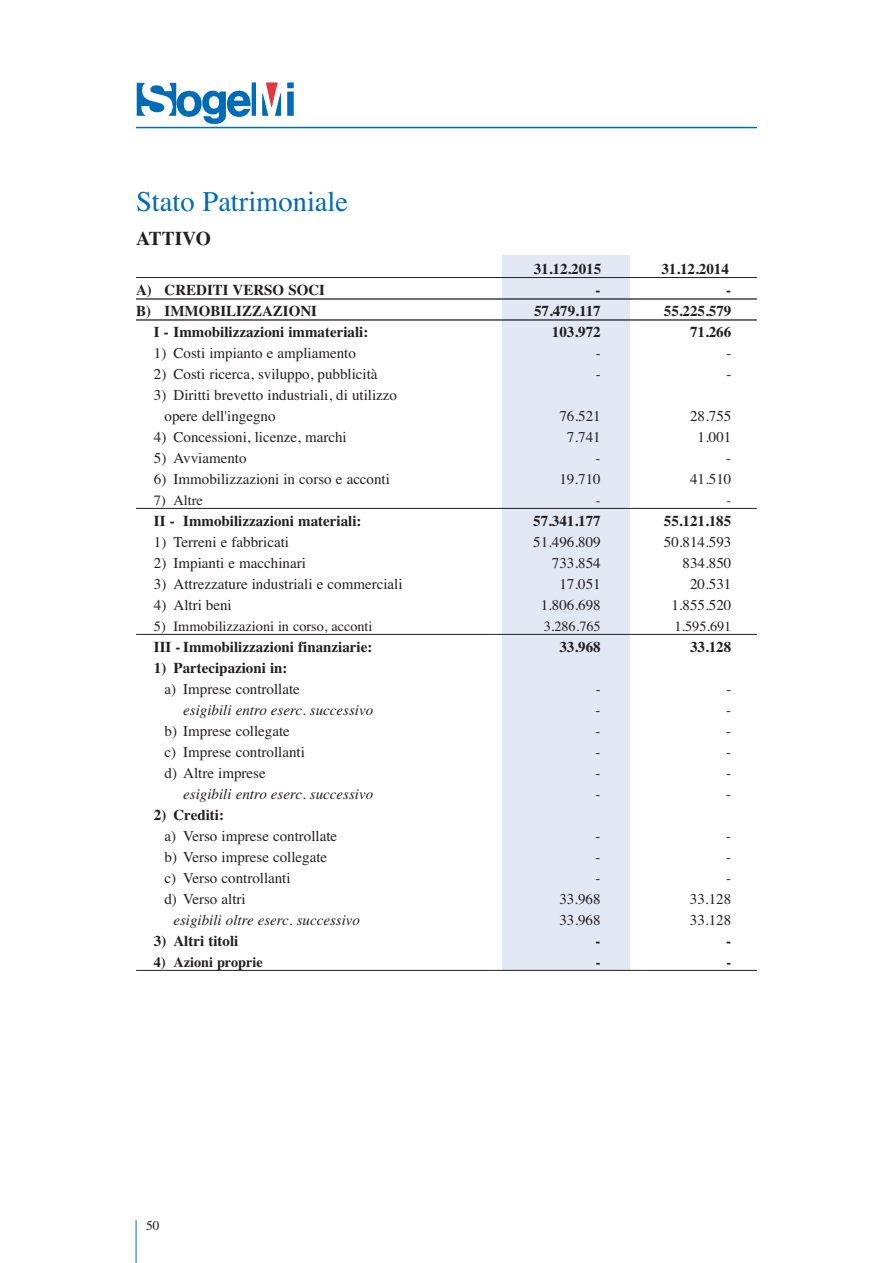
<style>
.page{position:relative;width:894px;height:1263px;background:#fff}
.page>*{position:absolute;margin:0;border:0;box-sizing:border-box;transform-origin:0 0}
.t1{font:28.5px "Times";color:#006bb6}
.t2{font:700 19.5px "Times";color:#231f20}
.t3{font:15px/21px "Times";color:#231f20}
.t4{font:700 15px "Times";color:#231f20}
.t5{font:italic 15px "Times";color:#231f20}
.t6{font:14.25px "Times";color:#231f20}
.t7{font:700 14.25px "Times";color:#231f20}
.t8{font:13.5px "Times";color:#231f20}
</style>
<div class="page">
<img style="left:136px;top:82px;width:20px;height:34px">
<img style="left:156px;top:82px;width:138px;height:43px">
<hr style="left:136px;top:127px;width:621px;height:1px;background:#006bb6">
<hr style="left:136px;top:1220px;width:1px;height:43px;background:#006bb6">
<div style="left:502px;top:255px;width:127px;height:715px;background:#e2e9f5"></div>
<hr style="left:136px;top:277px;width:621px;height:1px;background:#231f20">
<hr style="left:136px;top:298px;width:621px;height:2px;background:#231f20">
<hr style="left:136px;top:319px;width:621px;height:2px;background:#231f20">
<hr style="left:136px;top:508px;width:621px;height:1px;background:#231f20">
<hr style="left:136px;top:634px;width:621px;height:1px;background:#231f20">
<hr style="left:136px;top:970px;width:621px;height:1px;background:#231f20">
<h1 class="t1" style="left:136px;top:191px;width:214px">Stato Patrimoniale</h1>
<h2 class="t2" style="left:136px;top:231px;width:77px">ATTIVO</h2>
<p class="t4" style="left:534px;top:264px;width:69px">31.12.2015</p>
<p class="t4" style="left:661px;top:264px;width:69px">31.12.2014</p>
<p class="t4" style="left:136px;top:285px;width:190px">A) CREDITI VERSO SOCI</p>
<p class="t4" style="left:596px;top:285px;width:6px">-</p>
<p class="t4" style="left:726px;top:285px;width:6px">-</p>
<p class="t4" style="left:136px;top:306px;width:183px">B) IMMOBILIZZAZIONI</p>
<p class="t4" style="left:534px;top:306px;width:68px">57.479.117</p>
<p class="t4" style="left:664px;top:306px;width:69px">55.225.579</p>
<p class="t4" style="left:154px;top:327px;width:216px">I - Immobilizzazioni immateriali:</p>
<p class="t4" style="left:552px;top:327px;width:50px">103.972</p>
<p class="t4" style="left:690px;top:327px;width:43px">71.266</p>
<p class="t3" style="left:154px;top:344px;width:203px">1) Costi impianto e ampliamento</p>
<p class="t3" style="left:596px;top:344px;width:6px">-</p>
<p class="t3" style="left:726px;top:344px;width:6px">-</p>
<p class="t3" style="left:154px;top:365px;width:225px">2) Costi ricerca, sviluppo, pubblicità</p>
<p class="t3" style="left:596px;top:365px;width:6px">-</p>
<p class="t3" style="left:726px;top:365px;width:6px">-</p>
<p class="t3" style="left:165px;top:386px;width:234px;text-indent:-11px">3) Diritti brevetto industriali, di utilizzo opere dell'ingegno</p>
<p class="t3" style="left:559px;top:407px;width:43px">76.521</p>
<p class="t3" style="left:690px;top:407px;width:43px">28.755</p>
<p class="t3" style="left:154px;top:428px;width:194px">4) Concessioni, licenze, marchi</p>
<p class="t3" style="left:567px;top:428px;width:35px">7.741</p>
<p class="t3" style="left:698px;top:428px;width:35px">1.001</p>
<p class="t3" style="left:154px;top:449px;width:94px">5) Avviamento</p>
<p class="t3" style="left:596px;top:449px;width:6px">-</p>
<p class="t3" style="left:726px;top:449px;width:6px">-</p>
<p class="t3" style="left:154px;top:470px;width:238px">6) Immobilizzazioni in corso e acconti</p>
<p class="t3" style="left:559px;top:470px;width:43px">19.710</p>
<p class="t3" style="left:690px;top:470px;width:43px">41.510</p>
<p class="t6" style="left:154px;top:495px;width:50px">7) Altre</p>
<p class="t6" style="left:596px;top:495px;width:6px">-</p>
<p class="t6" style="left:727px;top:495px;width:6px">-</p>
<p class="t4" style="left:154px;top:516px;width:209px">II - Immobilizzazioni materiali:</p>
<p class="t4" style="left:533px;top:516px;width:69px">57.341.177</p>
<p class="t4" style="left:664px;top:516px;width:69px">55.121.185</p>
<p class="t3" style="left:154px;top:533px;width:137px">1) Terreni e fabbricati</p>
<p class="t3" style="left:533px;top:533px;width:69px">51.496.809</p>
<p class="t3" style="left:664px;top:533px;width:69px">50.814.593</p>
<p class="t3" style="left:154px;top:554px;width:153px">2) Impianti e macchinari</p>
<p class="t3" style="left:552px;top:554px;width:50px">733.854</p>
<p class="t3" style="left:683px;top:554px;width:50px">834.850</p>
<p class="t3" style="left:154px;top:575px;width:250px">3) Attrezzature industriali e commerciali</p>
<p class="t3" style="left:559px;top:575px;width:43px">17.051</p>
<p class="t3" style="left:690px;top:575px;width:43px">20.531</p>
<p class="t3" style="left:154px;top:596px;width:79px">4) Altri beni</p>
<p class="t3" style="left:541px;top:596px;width:61px">1.806.698</p>
<p class="t3" style="left:671px;top:596px;width:61px">1.855.520</p>
<p class="t6" style="left:154px;top:621px;width:220px">5) Immobilizzazioni in corso, acconti</p>
<p class="t6" style="left:544px;top:621px;width:58px">3.286.765</p>
<p class="t6" style="left:674px;top:621px;width:58px">1.595.691</p>
<p class="t4" style="left:154px;top:642px;width:220px">III - Immobilizzazioni finanziarie:</p>
<p class="t4" style="left:559px;top:642px;width:43px">33.968</p>
<p class="t4" style="left:690px;top:642px;width:43px">33.128</p>
<p class="t4" style="left:154px;top:663px;width:135px">1) Partecipazioni in:</p>
<p class="t3" style="left:165px;top:680px;width:137px">a) Imprese controllate</p>
<p class="t3" style="left:596px;top:680px;width:6px">-</p>
<p class="t3" style="left:726px;top:680px;width:6px">-</p>
<p class="t5" style="left:183px;top:705px;width:191px">esigibili entro eserc. successivo</p>
<p class="t3" style="left:596px;top:701px;width:6px">-</p>
<p class="t3" style="left:726px;top:701px;width:6px">-</p>
<p class="t3" style="left:165px;top:722px;width:127px">b) Imprese collegate</p>
<p class="t3" style="left:596px;top:722px;width:6px">-</p>
<p class="t3" style="left:726px;top:722px;width:6px">-</p>
<p class="t3" style="left:165px;top:743px;width:142px">c) Imprese controllanti</p>
<p class="t3" style="left:596px;top:743px;width:6px">-</p>
<p class="t3" style="left:726px;top:743px;width:6px">-</p>
<p class="t3" style="left:165px;top:764px;width:103px">d) Altre imprese</p>
<p class="t3" style="left:596px;top:764px;width:6px">-</p>
<p class="t3" style="left:726px;top:764px;width:6px">-</p>
<p class="t5" style="left:183px;top:789px;width:191px">esigibili entro eserc. successivo</p>
<p class="t3" style="left:596px;top:785px;width:6px">-</p>
<p class="t3" style="left:726px;top:785px;width:6px">-</p>
<p class="t4" style="left:154px;top:810px;width:72px">2) Crediti:</p>
<p class="t3" style="left:165px;top:827px;width:174px">a) Verso imprese controllate</p>
<p class="t3" style="left:596px;top:827px;width:6px">-</p>
<p class="t3" style="left:726px;top:827px;width:6px">-</p>
<p class="t3" style="left:165px;top:848px;width:164px">b) Verso imprese collegate</p>
<p class="t3" style="left:596px;top:848px;width:6px">-</p>
<p class="t3" style="left:726px;top:848px;width:6px">-</p>
<p class="t3" style="left:165px;top:869px;width:128px">c) Verso controllanti</p>
<p class="t3" style="left:596px;top:869px;width:6px">-</p>
<p class="t3" style="left:726px;top:869px;width:6px">-</p>
<p class="t3" style="left:164px;top:890px;width:83px">d) Verso altri</p>
<p class="t3" style="left:559px;top:890px;width:43px">33.968</p>
<p class="t3" style="left:690px;top:890px;width:43px">33.128</p>
<p class="t5" style="left:173px;top:915px;width:188px">esigibili oltre eserc. successivo</p>
<p class="t3" style="left:559px;top:911px;width:43px">33.968</p>
<p class="t3" style="left:690px;top:911px;width:43px">33.128</p>
<p class="t4" style="left:154px;top:936px;width:86px">3) Altri titoli</p>
<p class="t4" style="left:596px;top:936px;width:6px">-</p>
<p class="t4" style="left:726px;top:936px;width:6px">-</p>
<p class="t7" style="left:154px;top:957px;width:110px">4) Azioni proprie</p>
<p class="t7" style="left:596px;top:957px;width:6px">-</p>
<p class="t7" style="left:727px;top:957px;width:6px">-</p>
<p class="t8" style="left:146px;top:1220px;width:15px">50</p>
</div>
